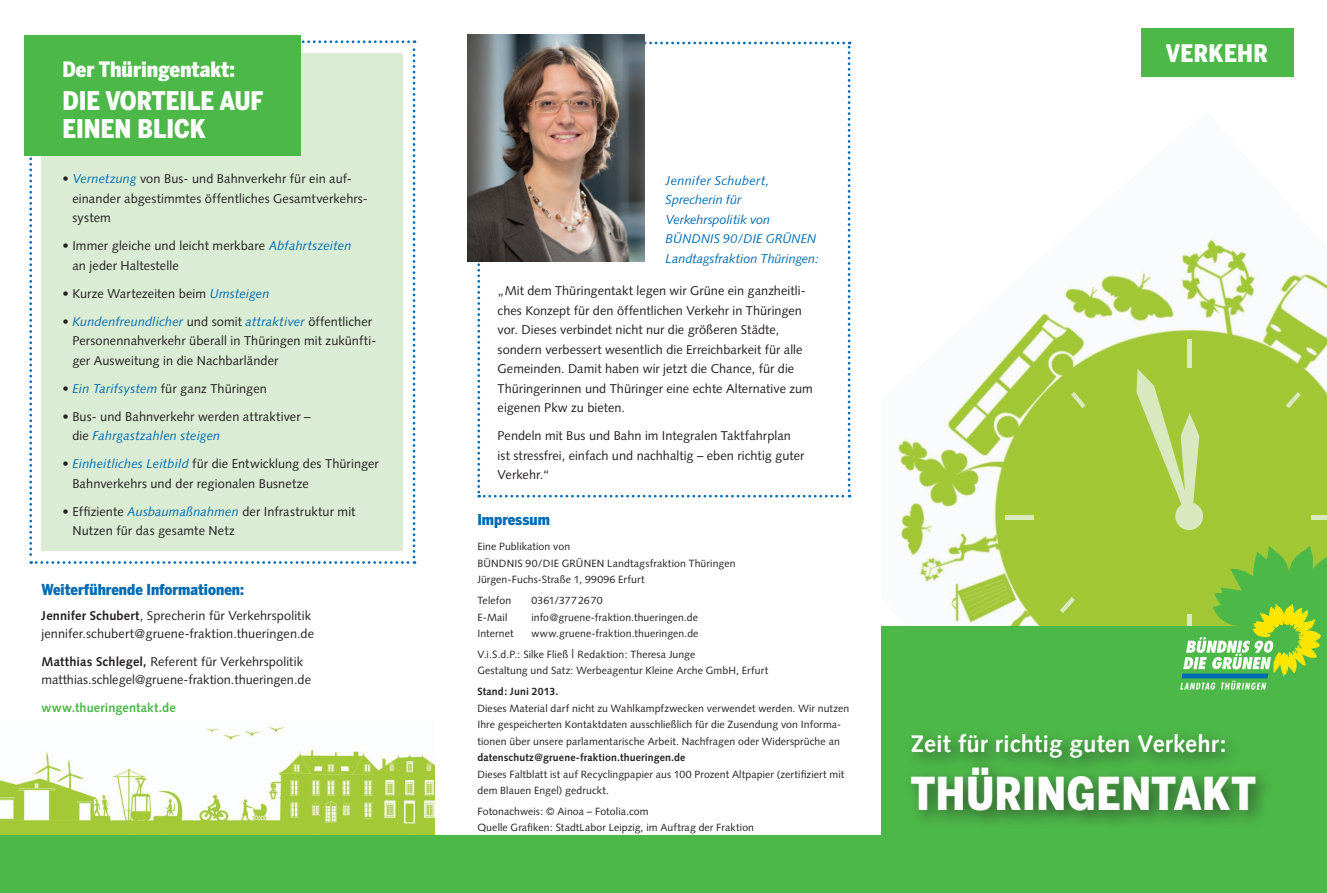
<style>
.page{position:relative;width:1327px;height:893px;background:#fff}
.page>*{position:absolute;margin:0;border:0;box-sizing:border-box;transform-origin:0 0}
.t1{font:900 45px "Benton Sans Cond";letter-spacing:.115em;color:#fff}
.t2{font:900 25.5px/28.5px "Benton Sans Cond";color:#fff}
.t3{font:700 24px "Syntax";letter-spacing:.005em;color:#fff}
.t4{font:900 24px "Benton Sans Cond";color:#fff}
.t5{font:900 21px "Benton Sans Cond";color:#fff}
.t6{font:900 15px "Benton Sans Cond";color:#006cb3}
.t7{font:12.75px/19.5px "Syntax";letter-spacing:.005em;color:#231f20}
.t8{font:italic 12.75px/19.5px "Syntax";letter-spacing:-.005em;color:#006cb3}
.t9{font:700 12.75px "Syntax";letter-spacing:.01em;color:#4cb848}
.t10{font:10.5px/16.5px "Syntax";letter-spacing:.01em;color:#231f20}
.t11{font:700 10.5px "Syntax";letter-spacing:.015em;color:#231f20}
.s1{font-style:italic;color:#006cb3}
.s2{font-weight:700}
.s3{font-family:"Syntax LT Std";font-size:12px}
</style>
<div class="page">
<img style="left:0;top:726px;width:434px;height:110px">
<img style="left:896px;top:239px;width:431px;height:387px">
<div style="left:881px;top:626px;width:446px;height:267px;background:#4cb848"></div>
<div style="left:1141px;top:28px;width:152px;height:49px;background:#4cb848"></div>
<div style="left:0;top:836px;width:1327px;height:57px;background:#4cb848"></div>
<div style="left:903px;top:727px;width:372px;height:103px;background:#231f20;opacity:.6"></div>
<svg style="left:1180px;top:546px;width:147px;height:144px"></svg>
<svg style="left:29px;top:40px;width:386px;height:524px;background:#dbecd7"></svg>
<div style="left:24px;top:35px;width:277px;height:120px;background:#4cb848"></div>
<svg style="left:477px;top:42px;width:373px;height:455px"></svg>
<img style="left:468px;top:35px;width:176px;height:226px">
<div style="left:1175px;top:502px;width:28px;height:28px;background:#dae8c0;border-radius:50%"></div>
<svg style="left:1136px;top:369px;width:63px;height:140px;background:#b4d163"></svg>
<hr style="left:1187px;top:339px;width:4px;height:28px;background:#dae8c0">
<hr style="left:1005px;top:516px;width:28px;height:4px;background:#dae8c0">
<div style="left:1311px;top:515px;width:16px;height:5px;background:#dae8c0"></div>
<svg style="left:1071px;top:392px;width:14px;height:16px"></svg>
<svg style="left:1285px;top:392px;width:15px;height:16px"></svg>
<svg style="left:1060px;top:597px;width:15px;height:16px"></svg>
<h3 class="t5" style="left:62px;top:57px;width:174px">Der Thüringentakt:</h3>
<h2 class="t2" style="left:62px;top:86px;width:202px">DIE VORTEI LE AUF<br>EINEN</h2>
<h2 class="t2" style="left:137px;top:114px;width:69px">BLICK</h2>
<p class="t7" style="left:72px;top:169px;width:297px;text-indent:-10px">• <span class="s1">Vernetzung</span> von Bus- und Bahnverkehr für ein auf&shy;einander abgestimmtes öffentliches Gesamtverkehrs&shy;system</p>
<p class="t7" style="left:72px;top:236px;width:281px;text-indent:-10px">• Immer gleiche und leicht merkbare <span class="s1">Abfahrtszeiten </span>an jeder Haltestelle</p>
<p class="t7" style="left:62px;top:284px;width:208px">• Kurze Wartezeiten beim <span class="s1">Umsteigen</span></p>
<p class="t7" style="left:72px;top:312px;width:305px;text-indent:-10px">• <span class="s1">Kundenfreundlicher</span> und somit <span class="s1">attraktiver</span> öffentlicher<br>Personennahverkehr überall in Thüringen mit zukünfti&shy;ger Ausweitung in die Nachbarländer</p>
<p class="t7" style="left:62px;top:379px;width:206px">• <span class="s1">Ein Tarifsystem</span> für ganz Thüringen</p>
<p class="t7" style="left:72px;top:407px;width:240px;text-indent:-10px">• Bus- und Bahnverkehr werden attraktiver – die <span class="s1">Fahrgastzahlen steigen</span></p>
<p class="t7" style="left:72px;top:454px;width:308px;text-indent:-10px">• <span class="s1">Einheitliches Leitbild</span> für die Entwicklung des Thüringer<br>Bahnverkehrs und der regionalen Busnetze</p>
<p class="t7" style="left:72px;top:501px;width:285px;text-indent:-10px">• Effiziente <span class="s1">Ausbaumaßnahmen</span> der Infrastruktur mit<br>Nutzen für das gesamte Netz</p>
<p class="t6" style="left:477px;top:511px;width:74px">Impressum</p>
<p class="t10" style="left:477px;top:538px;width:260px">Eine Publikation von<br>BÜNDNIS 90/DIE GRÜNEN Landtagsfraktion Thüringen<br>Jürgen-Fuchs-Straße 1, 99096 Erfurt</p>
<p class="t10" style="left:477px;top:592px;width:35px">Telefon</p>
<p class="t10" style="left:531px;top:592px;width:73px">0361/3772670</p>
<p class="t10" style="left:477px;top:609px;width:31px">E-Mail</p>
<p class="t10" style="left:531px;top:609px;width:168px">info@gruene-fraktion.thueringen.de</p>
<p class="t10" style="left:477px;top:625px;width:38px">Internet</p>
<p class="t8" style="left:665px;top:171px;width:155px">Jennifer Schubert,<br>Sprecherin für<br>Verkehrspolitik von<br>BÜNDNIS 90/DIE GRÜNEN<br>Landtagsfraktion Thüringen:</p>
<p class="t7" style="left:497px;top:281px;width:317px">„Mit dem Thüringentakt legen wir Grüne ein ganzheitli&shy;ches Konzept für den öffentlichen Verkehr in Thüringen vor. Dieses verbindet nicht nur die größeren Städte, sondern verbessert wesentlich die Erreichbarkeit für alle Gemeinden. Damit haben wir jetzt die Chance, für die Thüringerinnen und Thüringer eine echte Alternative zum eigenen Pkw zu bieten.</p>
<p class="t7" style="left:497px;top:426px;width:308px">Pendeln mit Bus und Bahn im Integralen Taktfahrplan ist stressfrei, einfach und nachhaltig – eben richtig guter<br>Verkehr.“</p>
<p class="t6" style="left:41px;top:581px;width:204px">Weiterführende Informationen:</p>
<p class="t7" style="left:41px;top:606px;width:274px;line-height:18px"><span class="s2">Jennifer Schubert</span>, Sprecherin für Verkehrspolitik jennifer.schubert@gruene-fraktion.thueringen.de</p>
<p class="t7" style="left:41px;top:652px;width:271px;line-height:18px"><span class="s2">Matthias Schlegel,</span> Referent für Verkehrspolitik matthias.schlegel@gruene-fraktion.thueringen.de</p>
<p class="t9" style="left:41px;top:700px;width:136px">www.thueringentakt.de</p>
<p class="t10" style="left:477px;top:623px;width:223px;line-height:20.7px;text-align:right">www.gruene-fraktion.thueringen.de<br>V.i.S.d.P.: Silke Fließ <span class="s3">|</span> Redaktion: Theresa Junge</p>
<p class="t10" style="left:477px;top:662px;width:292px">Gestaltung und Satz: Werbeagentur Kleine Arche GmbH, Erfurt</p>
<p class="t11" style="left:477px;top:685px;width:82px">Stand: Juni 2013.</p>
<p class="t10" style="left:477px;top:700px;width:373px">Dieses Material darf nicht zu Wahlkampfzwecken verwendet werden. Wir nutzen<br>Ihre gespeicherten Kontaktdaten ausschließlich für die Zusendung von Informa&shy;tionen über unsere parlamentarische Arbeit. Nachfragen oder Widersprüche an</p>
<p class="t11" style="left:477px;top:751px;width:209px">datenschutz@gruene-fraktion.thueringen.de</p>
<p class="t10" style="left:477px;top:766px;width:368px">Dieses Faltblatt ist auf Recyclingpapier aus 100 Prozent Altpapier (zertifiziert mit dem Blauen Engel) gedruckt.</p>
<p class="t10" style="left:477px;top:803px;width:278px">Fotonachweis: © Ainoa – Fotolia.com<br>Quelle Grafiken: StadtLabor Leipzig, im Auftrag der Fraktion</p>
<h3 class="t4" style="left:1166px;top:39px;width:104px">Verkehr</h3>
<h3 class="t3" style="left:911px;top:730px;width:317px">Zeit für richtig guten Verkehr:</h3>
<h1 class="t1" style="left:911px;top:767px;width:339px">Thüringentakt</h1>
</div>
